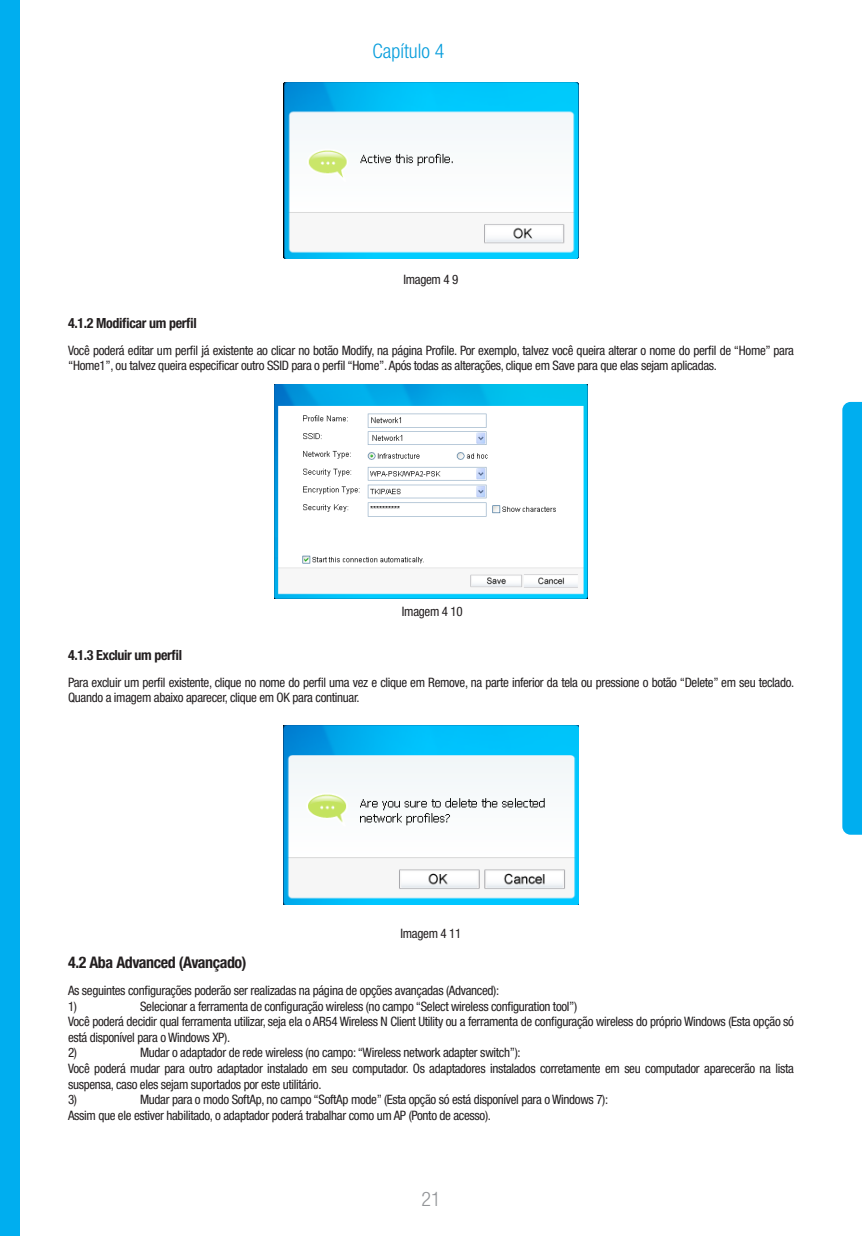
<style>
.page{position:relative;width:862px;height:1236px;background:#fff}
.page>*{position:absolute;margin:0;border:0;box-sizing:border-box;transform-origin:0 0}
.t1{font:300 condensed 20px "Helvetica Neue LT Std";color:#069ddc}
.t2{font:300 condensed 20px "Helvetica Neue LT Std";color:#939598}
.t3{font:700 condensed 16px "Helvetica Neue LT Std";letter-spacing:-.025em;color:#231f20}
.t4{font:700 condensed 14px "Helvetica Neue LT Std";letter-spacing:-.025em;color:#231f20}
.t5{font:condensed 13px/15.6px "Helvetica Neue LT Std";letter-spacing:-.025em;color:#231f20}
</style>
<div class="page">
<div style="left:0;top:0;width:20px;height:1236px;background:#00aeef"></div>
<svg style="left:842px;top:402px;width:20px;height:433px;background:#09b1ef"></svg>
<img style="left:283px;top:82px;width:295px;height:177px">
<img style="left:275px;top:385px;width:312px;height:214px">
<img style="left:284px;top:725px;width:294px;height:179px">
<h1 class="t1" style="left:372px;top:39px;width:73px">Capítulo 4</h1>
<p class="t5" style="left:403px;top:271px;width:56px">Imagem 4 9</p>
<p class="t4" style="left:68px;top:314px;width:130px">4.1.2 Modificar um perfil</p>
<p class="t5" style="left:68px;top:342px;width:727px">Você poderá editar um perfil já existente ao clicar no botão Modify, na página Profile. Por exemplo, talvez você queira alterar o nome do perfil de “Home” para “Home1”, ou talvez queira especificar outro SSID para o perfil “Home”. Após todas as alterações, clique em Save para que elas sejam aplicadas.</p>
<p class="t5" style="left:402px;top:603px;width:62px">Imagem 4 10</p>
<p class="t4" style="left:68px;top:646px;width:116px">4.1.3 Excluir um perfil</p>
<p class="t5" style="left:68px;top:674px;width:728px">Para excluir um perfil existente, clique no nome do perfil uma vez e clique em Remove, na parte inferior da tela ou pressione o botão “Delete” em seu teclado.<br>Quando a imagem abaixo aparecer, clique em OK para continuar.</p>
<p class="t5" style="left:400px;top:925px;width:62px">Imagem 4 11</p>
<p class="t3" style="left:68px;top:953px;width:180px">4.2 Aba Advanced (Avançado)</p>
<p class="t5" style="left:68px;top:982px;width:433px">As seguintes configurações poderão ser realizadas na página de opções avançadas (Advanced):<br>1)</p>
<p class="t5" style="left:68px;top:998px;width:727px;text-indent:72px">Selecionar a ferramenta de configuração wireless (no campo “Select wireless configuration tool”)<br>Você poderá decidir qual ferramenta utilizar, seja ela o AR54 Wireless N Client Utility ou a ferramenta de configuração wireless do próprio Windows (Esta opção só está disponível para o Windows XP).<br>2)</p>
<p class="t5" style="left:68px;top:1045px;width:727px;text-indent:72px">Mudar o adaptador de rede wireless (no campo: “Wireless network adapter switch”):<br>Você poderá mudar para outro adaptador instalado em seu computador. Os adaptadores instalados corretamente em seu computador aparecerão na lista suspensa, caso eles sejam suportados por este utilitário.<br>3)</p>
<p class="t5" style="left:68px;top:1092px;width:541px;text-indent:72px">Mudar para o modo SoftAp, no campo “SoftAp mode” (Esta opção só está disponível para o Windows 7):<br>Assim que ele estiver habilitado, o adaptador poderá trabalhar como um AP (Ponto de acesso).</p>
<h1 class="t2" style="left:421px;top:1187px;width:21px">21</h1>
</div>
